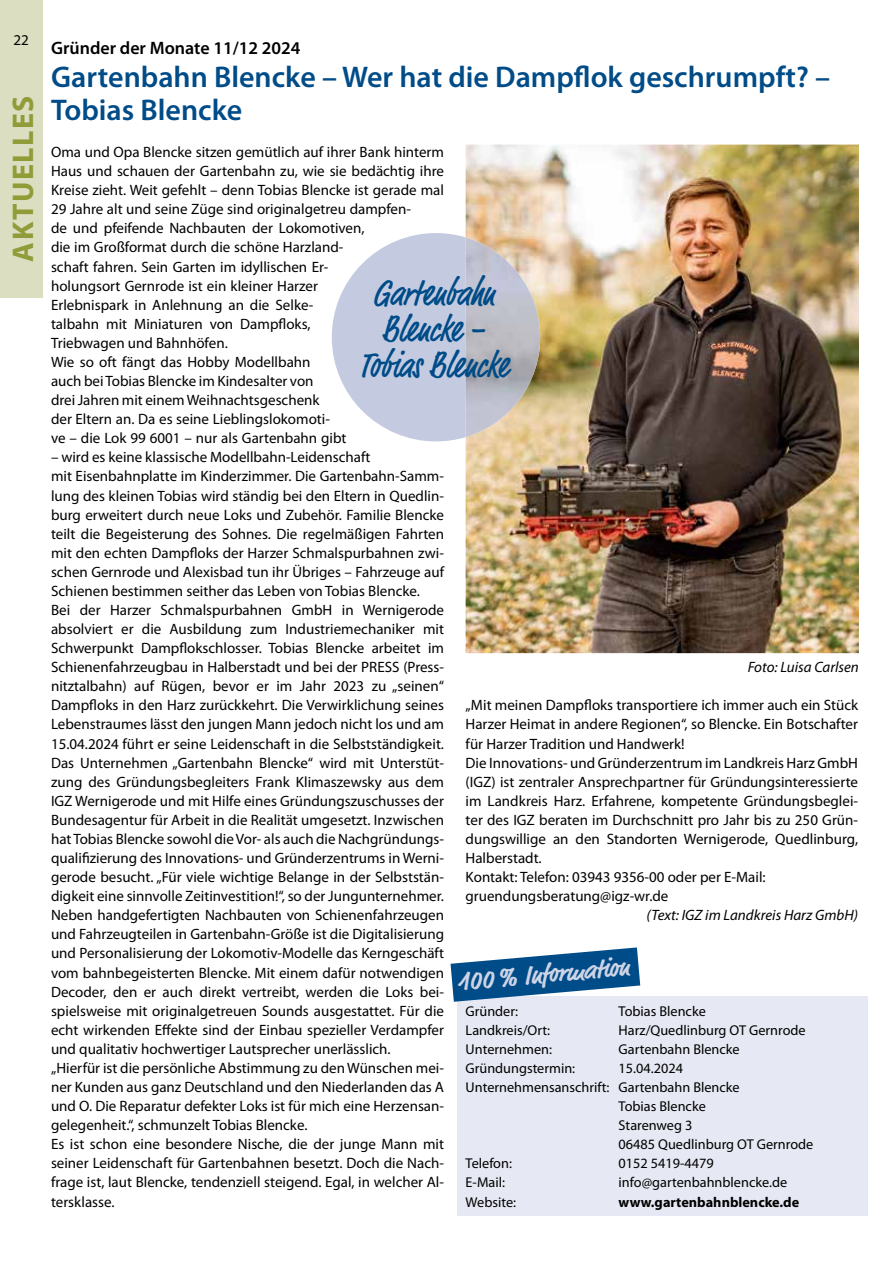
<style>
.page{position:relative;width:893px;height:1263px;background:#fff}
.page>*{position:absolute;margin:0;border:0;box-sizing:border-box;transform-origin:0 0}
.t1{font:500 condensed 37.5px/36px "Market Pro";color:#004c88;text-align:center;scale:.96 1}
.t2{font:600 30px/33px "Myriad Pro";color:#004c88}
.t3{font:700 30px "Myriad Pro";letter-spacing:.05em;color:#909c38}
.t4{font:700 27px "Market Pro";color:#ced4e6}
.t5{font:600 18px "Myriad Pro";color:#000}
.t6{font:15px/19px "Myriad Pro";color:#000}
.t7{font:italic 15px "Myriad Pro";color:#000}
.t8{font:14.25px "Myriad Pro";color:#000}
.t9{font:700 14.25px "Myriad Pro";color:#000}
</style>
<div class="page">
<div style="left:0;top:0;width:43px;height:298px;background:#dcdec2"></div>
<img style="left:466px;top:145px;width:393px;height:508px">
<div style="left:457px;top:997px;width:410px;height:219px;background:#e6e9f3"></div>
<svg style="left:450px;top:947px;width:190px;height:55px"></svg>
<svg style="left:332px;top:233px;width:134px;height:208px"></svg>
<img style="left:466px;top:237px;width:74px;height:200px">
<p class="t6" style="left:14px;top:30px;width:17px">22</p>
<h2 class="t3" style="left:3px;top:261px;width:168px;rotate:-90deg">AKTUELLES</h2>
<p class="t5" style="left:51px;top:37px;width:251px">Gründer der Monate 11/12 2024</p>
<h2 class="t2" style="left:51px;top:60px;width:781px">Gartenbahn Blencke – Wer hat die Dampflok geschrumpft? –<br>Tobias Blencke</h2>
<p class="t6" style="left:51px;top:142px;width:395px">Oma und Opa Blencke sitzen gemütlich auf ihrer Bank hinterm Haus und schauen der Gartenbahn zu, wie sie bedächtig ihre Kreise zieht. Weit gefehlt – denn Tobias Blencke ist gerade mal 29 Jahre alt und seine Züge sind originalgetreu dampfen-<br>de und pfeifende Nachbauten der Lokomotiven,<br>die im Großformat durch die schöne Harzland-<br>schaft fahren. Sein Garten im idyllischen Er-<br>holungsort Gernrode ist ein kleiner Harzer<br>Erlebnispark in Anlehnung an die Selke-<br>talbahn mit Miniaturen von Dampfloks,<br>Triebwagen und Bahnhöfen.<br>Wie so oft fängt das Hobby Modellbahn<br>auch bei Tobias Blencke im Kindesalter von<br>drei Jahren mit einem Weihnachtsgeschenk<br>der Eltern an. Da es seine Lieblingslokomoti-<br>ve – die Lok 99 6001 – nur als Gartenbahn gibt</p>
<p class="t6" style="left:51px;top:447px;width:395px">– wird es keine klassische Modellbahn-Leidenschaft<br>mit Eisenbahnplatte im Kinderzimmer. Die Gartenbahn-Samm&shy;lung des kleinen Tobias wird ständig bei den Eltern in Quedlin&shy;burg erweitert durch neue Loks und Zubehör. Familie Blencke teilt die Begeisterung des Sohnes. Die regelmäßigen Fahrten mit den echten Dampfloks der Harzer Schmalspurbahnen zwi&shy;schen Gernrode und Alexisbad tun ihr Übriges – Fahrzeuge auf Schienen bestimmen seither das Leben von Tobias Blencke.<br>Bei der Harzer Schmalspurbahnen GmbH in Wernigerode absolviert er die Ausbildung zum Industriemechaniker mit Schwerpunkt Dampflokschlosser. Tobias Blencke arbeitet im Schienenfahrzeugbau in Halberstadt und bei der PRESS (Press&shy;nitztalbahn) auf Rügen, bevor er im Jahr 2023 zu „seinen“ Dampfloks in den Harz zurückkehrt. Die Verwirklichung seines Lebenstraumes lässt den jungen Mann jedoch nicht los und am 15.04.2024 führt er seine Leidenschaft in die Selbstständigkeit.<br>Das Unternehmen „Gartenbahn Blencke“ wird mit Unterstüt&shy;zung des Gründungsbegleiters Frank Klimaszewsky aus dem IGZ Wernigerode und mit Hilfe eines Gründungszuschusses der Bundesagentur für Arbeit in die Realität umgesetzt. Inzwischen hat Tobias Blencke sowohl die Vor- als auch die Nachgründungs&shy;qualifizierung des Innovations- und Gründerzentrums in Werni&shy;gerode besucht. „Für viele wichtige Belange in der Selbststän&shy;digkeit eine sinnvolle Zeitinvestition!“, so der Jungunternehmer.<br>Neben handgefertigten Nachbauten von Schienenfahrzeugen und Fahrzeugteilen in Gartenbahn-Größe ist die Digitalisierung und Personalisierung der Lokomotiv-Modelle das Kerngeschäft vom bahnbegeisterten Blencke. Mit einem dafür notwendigen Decoder, den er auch direkt vertreibt, werden die Loks bei&shy;spielsweise mit originalgetreuen Sounds ausgestattet. Für die echt wirkenden Effekte sind der Einbau spezieller Verdampfer und qualitativ hochwertiger Lautsprecher unerlässlich.<br>„Hierfür ist die persönliche Abstimmung zu den Wünschen mei&shy;ner Kunden aus ganz Deutschland und den Niederlanden das A und O. Die Reparatur defekter Loks ist für mich eine Herzensan&shy;gelegenheit.“, schmunzelt Tobias Blencke.<br>Es ist schon eine besondere Nische, die der junge Mann mit seiner Leidenschaft für Gartenbahnen besetzt. Doch die Nach&shy;frage ist, laut Blencke, tendenziell steigend. Egal, in welcher Al&shy;tersklasse.</p>
<h1 class="t1" style="left:360px;top:276px;width:156px">Gartenbahn<br>Blencke –<br>Tobias Blencke</h1>
<p class="t7" style="left:748px;top:658px;width:113px">Foto: Luisa Carlsen</p>
<p class="t6" style="left:466px;top:696px;width:394px">„Mit meinen Dampfloks transportiere ich immer auch ein Stück Harzer Heimat in andere Regionen“, so Blencke. Ein Botschafter für Harzer Tradition und Handwerk!<br>Die Innovations- und Gründerzentrum im Landkreis Harz GmbH (IGZ) ist zentraler Ansprechpartner für Gründungsinteressierte im Landkreis Harz. Erfahrene, kompetente Gründungsbeglei&shy;ter des IGZ beraten im Durchschnitt pro Jahr bis zu 250 Grün&shy;dungswillige an den Standorten Wernigerode, Quedlinburg, Halberstadt.<br>Kontakt: Telefon: 03943 9356-00 oder per E-Mail: gruendungsberatung@igz-wr.de</p>
<p class="t7" style="left:646px;top:906px;width:213px">(Text: IGZ im Landkreis Harz GmbH)</p>
<h3 class="t4" style="left:456px;top:963px;width:174px;rotate:-5deg">100 % Information</h3>
<p class="t8" style="left:466px;top:1002px;width:54px">Gründer:</p>
<p class="t8" style="left:619px;top:1002px;width:89px">Tobias Blencke</p>
<p class="t8" style="left:466px;top:1021px;width:86px">Landkreis/Ort:</p>
<p class="t8" style="left:619px;top:1021px;width:189px">Harz/Quedlinburg OT Gernrode</p>
<p class="t8" style="left:466px;top:1040px;width:88px">Unternehmen:</p>
<p class="t8" style="left:619px;top:1040px;width:123px">Gartenbahn Blencke</p>
<p class="t8" style="left:466px;top:1059px;width:111px">Gründungstermin:</p>
<p class="t8" style="left:619px;top:1059px;width:66px">15.04.2024</p>
<p class="t8" style="left:466px;top:1078px;width:276px">Unternehmensanschrift: Gartenbahn Blencke</p>
<p class="t8" style="left:619px;top:1097px;width:89px">Tobias Blencke</p>
<p class="t8" style="left:619px;top:1117px;width:75px">Starenweg 3</p>
<p class="t8" style="left:619px;top:1136px;width:196px">06485 Quedlinburg OT Gernrode</p>
<p class="t8" style="left:466px;top:1155px;width:48px">Telefon:</p>
<p class="t8" style="left:619px;top:1155px;width:97px">0152 5419-4479</p>
<p class="t8" style="left:466px;top:1174px;width:41px">E-Mail:</p>
<p class="t8" style="left:619px;top:1174px;width:170px">info@gartenbahnblencke.de</p>
<p class="t8" style="left:466px;top:1193px;width:52px">Website:</p>
<p class="t9" style="left:619px;top:1192px;width:182px">www.gartenbahnblencke.de</p>
</div>
